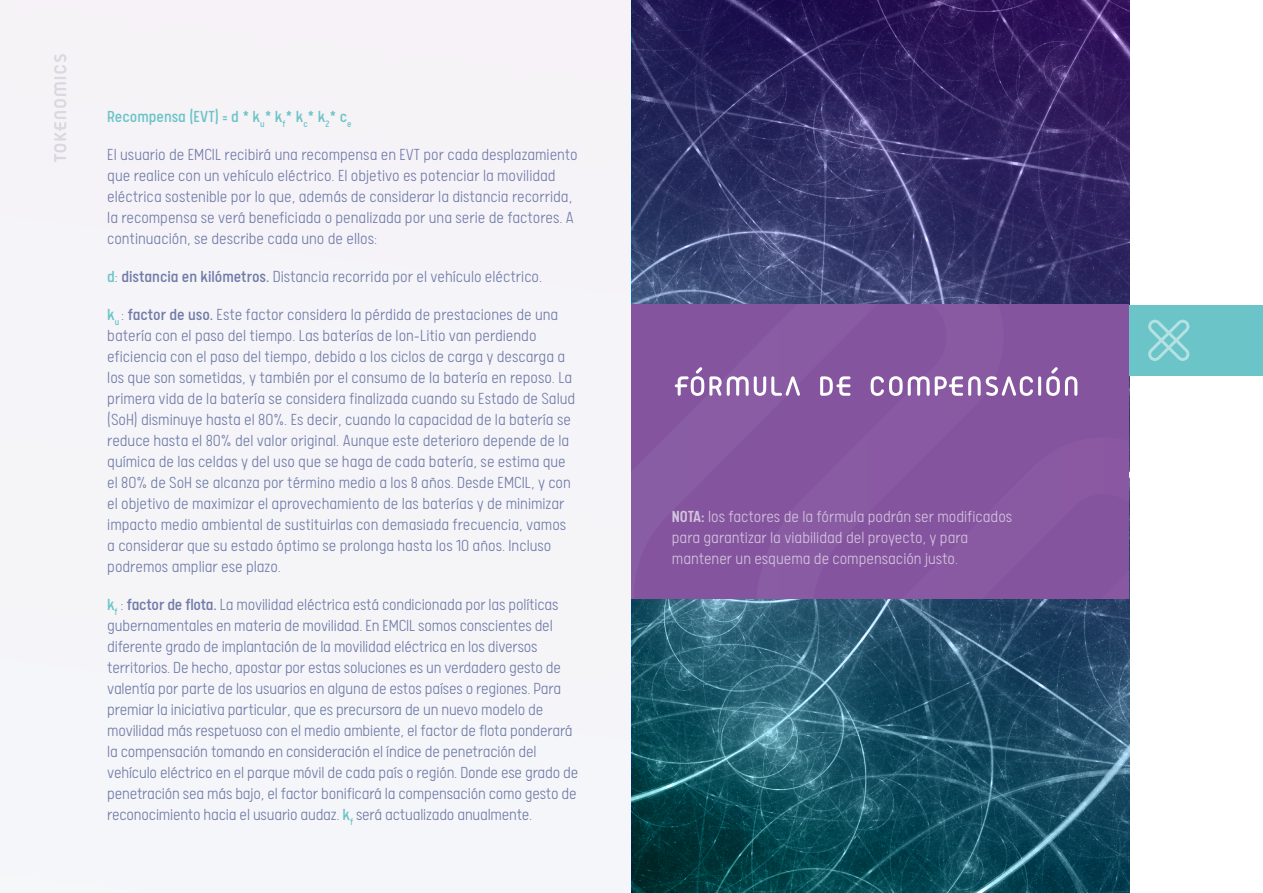
<style>
.page{position:relative;width:1263px;height:893px;background:#fff}
.page>*{position:absolute;margin:0;border:0;box-sizing:border-box;transform-origin:0 0}
.STL_base{font:300 18px/21px "Calps Sans";color:#707ba8}
.STL_base-2{font:300 18px/21px "Calps Sans";color:#d4c4de}
.STL_base-3{font:18px "Calps Sans";color:#6bc4c7}
.s1{font-weight:400;color:#6bc4c7}
.s2{font-weight:400}
.s3{font-weight:500}
</style>
<div class="page">
<div style="left:0;top:0;width:631px;height:893px;background:#f5f4f8"></div>
<svg style="left:632px;top:0;width:497px;height:893px;background:#284066"></svg>
<div style="left:631px;top:305px;width:498px;height:294px;background:#85549e"></div>
<div style="left:1129px;top:305px;width:134px;height:71px;background:#6bc4c7"></div>
<svg style="left:1148px;top:320px;width:41px;height:41px"></svg>
<hr style="left:1038px;top:376px;width:3px;height:20px;background:#fff;border-radius:2px">
<svg style="left:820px;top:376px;width:30px;height:20px"></svg>
<svg style="left:871px;top:375px;width:162px;height:21px"></svg>
<svg style="left:1046px;top:367px;width:31px;height:29px"></svg>
<svg style="left:675px;top:367px;width:125px;height:29px"></svg>
<svg style="left:54px;top:54px;width:13px;height:108px"></svg>
<p class="STL_base-3" style="left:107px;top:106px;width:246px">Recompensa (EVT) = d * k<sub>u</sub>* k<sub>f</sub>* k<sub>c</sub>* k<sub>2</sub>* c<sub>e</sub></p>
<p class="STL_base" style="left:107px;top:144px;width:472px">El usuario de EMCIL recibirá una recompensa en EVT por cada desplazamiento que realice con un vehículo eléctrico. El objetivo es potenciar la movilidad eléctrica sostenible por lo que, además de considerar la distancia recorrida, la recompensa se verá beneficiada o penalizada por una serie de factores. A continuación, se describe cada uno de ellos:</p>
<p class="STL_base" style="left:107px;top:266px;width:436px"><span class="s1">d</span>: <span class="s2">distancia en kilómetros.</span> Distancia recorrida por el vehículo eléctrico.</p>
<p class="STL_base" style="left:107px;top:304px;width:470px"><span class="s1">k</span><sub>u</sub> : <span class="s2">factor de uso.</span> Este factor considera la pérdida de prestaciones de una batería con el paso del tiempo. Las baterías de Ion-Litio van perdiendo eficiencia con el paso del tiempo, debido a los ciclos de carga y descarga a los que son sometidas, y también por el consumo de la batería en reposo. La primera vida de la batería se considera finalizada cuando su Estado de Salud (SoH) disminuye hasta el 80%. Es decir, cuando la capacidad de la batería se reduce hasta el 80% del valor original. Aunque este deterioro depende de la química de las celdas y del uso que se haga de cada batería, se estima que el 80% de SoH se alcanza por término medio a los 8 años. Desde EMCIL, y con el objetivo de maximizar el aprovechamiento de las baterías y de minimizar impacto medio ambiental de sustituirlas con demasiada frecuencia, vamos a considerar que su estado óptimo se prolonga hasta los 10 años. Incluso podremos ampliar ese plazo.</p>
<p class="STL_base" style="left:107px;top:594px;width:473px"><span class="s1">k</span><sub>f</sub> : <span class="s2">factor de flota.</span> La movilidad eléctrica está condicionada por las políticas gubernamentales en materia de movilidad. En EMCIL somos conscientes del diferente grado de implantación de la movilidad eléctrica en los diversos territorios. De hecho, apostar por estas soluciones es un verdadero gesto de valentía por parte de los usuarios en alguna de estos países o regiones. Para premiar la iniciativa particular, que es precursora de un nuevo modelo de movilidad más respetuoso con el medio ambiente, el factor de flota ponderará la compensación tomando en consideración el índice de penetración del vehículo eléctrico en el parque móvil de cada país o región. Donde ese grado de penetración sea más bajo, el factor bonificará la compensación como gesto de reconocimiento hacia el usuario audaz. <span class="s1">k</span><sub>f</sub> será actualizado anualmente.</p>
<p class="STL_base-2" style="left:672px;top:506px;width:342px"><span class="s3">NOTA:</span> los factores de la fórmula podrán ser modificados para garantizar la viabilidad del proyecto, y para mantener un esquema de compensación justo.</p>
</div>
